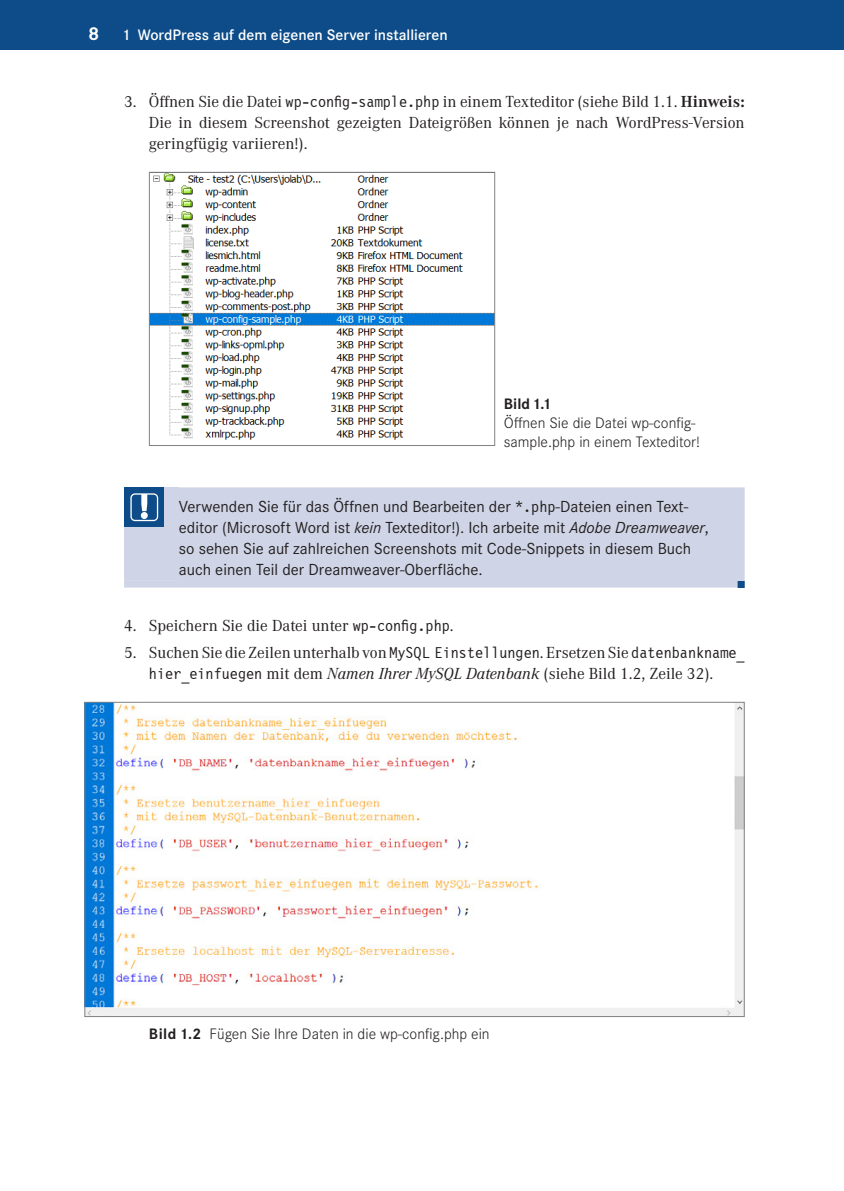
<style>
.page{position:relative;width:844px;height:1191px;background:#fff}
.page>*{position:absolute;margin:0;border:0;box-sizing:border-box;transform-origin:0 0}
.t1{font:700 19.25px "Corporate S Pro";color:#fff}
.t2{font:16.62px/21px "Corporate A Pro";color:#231f20;text-align:justify}
.t3{font:16.62px/21px "Corporate S Pro";color:#231f20}
.t4{font:300 15.75px/18.9px "Corporate S Pro";color:#231f20}
.t5{font:600 15.75px "Corporate S Pro";color:#fff}
.t6{font:700 15.75px "Corporate S Pro";color:#231f20}
.t7{font:10.5px "Corporate S Pro";color:#0d4c88}
.s1{font-family:"Letter Gothic 12 Pitch BT";font-size:16.1px}
.s2{font-weight:700}
.s3{font-style:italic}
</style>
<div class="page">
<div style="left:0;top:0;width:843px;height:50px;background:#0d4c88"></div>
<img style="left:151px;top:174px;width:342px;height:266px">
<div style="left:149px;top:172px;width:346px;height:274px;border:1px solid #808285"></div>
<div style="left:124px;top:487px;width:620px;height:100px;background:#cfd5e6"></div>
<div style="left:124px;top:487px;width:40px;height:40px;background:#0d4c88"></div>
<svg style="left:130px;top:493px;width:28px;height:28px"></svg>
<img style="left:86px;top:704px;width:656px;height:311px">
<p class="t1" style="left:89px;top:18px;width:12px">8</p>
<p class="t5" style="left:124px;top:23px;width:325px">1 WordPress auf dem eigenen Server installieren</p>
<p class="t2" style="left:149px;top:90px;width:597px;text-indent:-25px">3. Öffnen Sie die Datei <span class="s1">wp-config-sample.php</span> in einem Texteditor (siehe Bild 1.1. <span class="s2">Hinweis:<br></span>Die in diesem Screenshot gezeigten Dateigrößen können je nach WordPress-Version geringfügig variieren!).</p>
<p class="t6" style="left:504px;top:391px;width:48px">Bild 1.1</p>
<p class="t4" style="left:504px;top:412px;width:197px">Öffnen Sie die Datei wp-config&shy;sample.php in einem Texteditor!</p>
<p class="t3" style="left:179px;top:495px;width:531px">Verwenden Sie für das Öffnen und Bearbeiten der <span class="s1">*.php</span>-Dateien einen Text&shy;editor (Microsoft Word ist <span class="s3">kein</span> Texteditor!). Ich arbeite mit <span class="s3">Adobe Dreamweaver</span>, so sehen Sie auf zahlreichen Screenshots mit Code-Snippets in diesem Buch auch einen Teil der Dreamweaver-Oberfläche.</p>
<p class="t7" style="left:737px;top:576px;width:9px">■</p>
<p class="t2" style="left:124px;top:614px;width:331px">4. Speichern Sie die Datei unter <span class="s1">wp-config.php</span>.</p>
<p class="t2" style="left:124px;top:641px;width:622px;text-align:center">5. Suchen Sie die Zeilen unterhalb von <span class="s1">MySQL Einstellungen</span>. Ersetzen Sie <span class="s1">datenbankname_ hier_einfuegen</span> mit dem <span class="s3">Namen Ihrer MySQL Datenbank</span> (siehe Bild 1.2, Zeile 32).</p>
<p class="t4" style="left:149px;top:1023px;width:342px"><span class="s2">Bild 1.2</span> Fügen Sie Ihre Daten in die wp-config.php ein</p>
</div>
